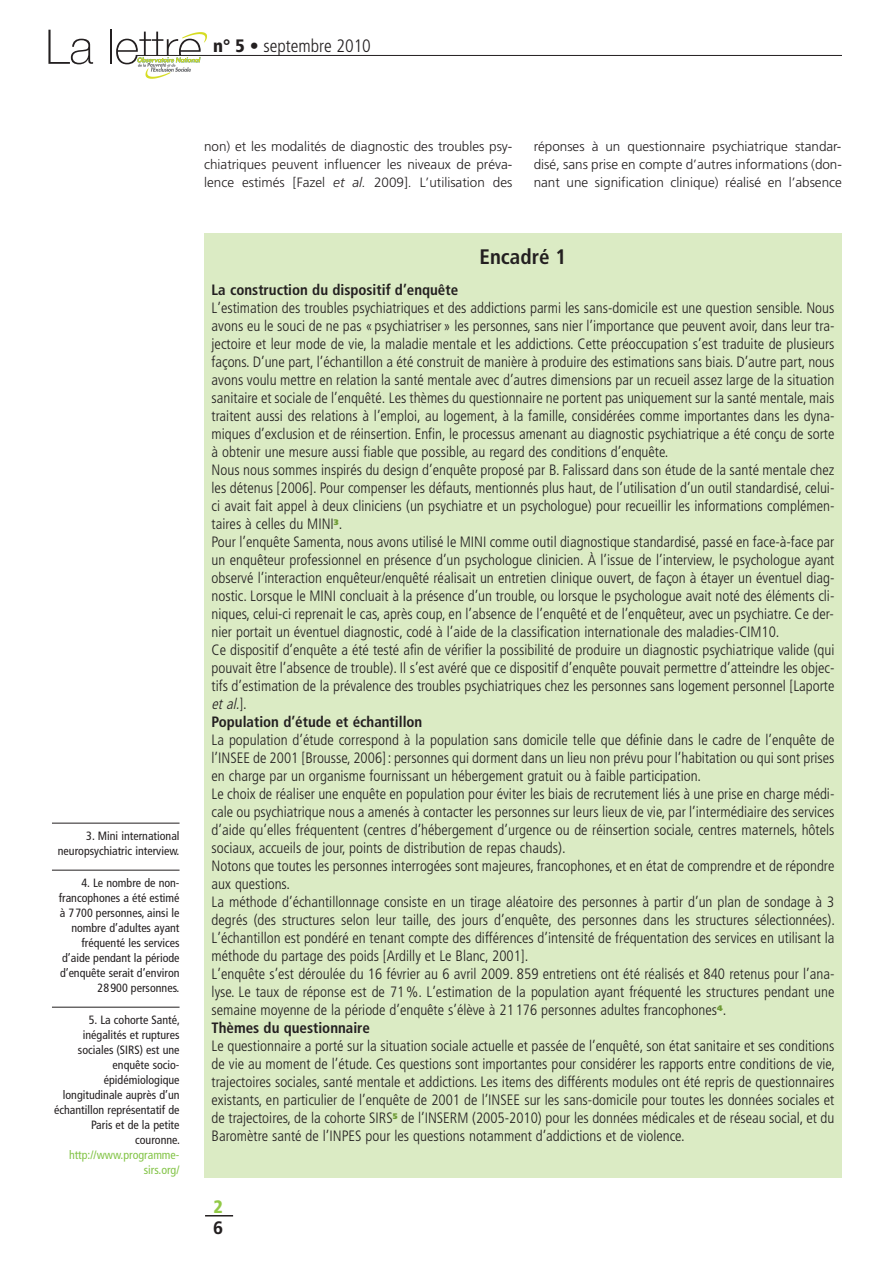
<style>
.page{position:relative;width:893px;height:1263px;background:#fff}
.page>*{position:absolute;margin:0;border:0;box-sizing:border-box;transform-origin:0 0}
.t1{font:700 condensed 21px "Frutiger";color:#231f20}
.t2{font:300 condensed 18px "Frutiger";color:#231f20}
.t3{font:900 condensed 18px "Frutiger";color:#92c947}
.t4{font:700 18px "Frutiger";color:#231f20}
.t5{font:300 condensed 15px/18px "Frutiger";color:#231f20}
.t6{font:700 condensed 15px "Frutiger";color:#231f20}
.t7{font:300 13.5px/18px "Frutiger";color:#231f20;text-align:justify}
.t8{font:condensed 12px/15px "Frutiger";color:#231f20;text-align:right}
.t9{font:condensed 12px/15px "Frutiger";color:#83c447;text-align:right}
.s1{font-weight:900}
.s2{font-style:italic}
.s3{font-weight:700}
</style>
<div class="page">
<svg style="left:205px;top:1215px;width:28px;height:1px"></svg>
<svg style="left:48px;top:30px;width:45px;height:34px"></svg>
<hr style="left:110px;top:30px;width:1px;height:34px;background:#231f20">
<hr style="left:136px;top:55px;width:706px;height:1px;background:#231f20">
<svg style="left:116px;top:32px;width:91px;height:47px"></svg>
<hr style="left:52px;top:823px;width:128px;height:1px;background:#231f20">
<hr style="left:52px;top:870px;width:128px;height:1px;background:#231f20">
<hr style="left:52px;top:1007px;width:128px;height:1px;background:#231f20">
<div style="left:204px;top:233px;width:638px;height:945px;background:#dbebc4"></div>
<p class="t2" style="left:213px;top:38px;width:159px"><span class="s1">n° 5</span> • septembre 2010</p>
<p class="t8" style="left:58px;top:829px;width:123px">3. Mini international neuropsychiatric interview.</p>
<p class="t8" style="left:59px;top:876px;width:122px">4. Le nombre de non&shy;francophones a été estimé à 7700 personnes, ainsi le nombre d’adultes ayant fréquenté les services d’aide pendant la période d’enquête serait d’environ<br>28900 personnes.</p>
<p class="t8" style="left:54px;top:1013px;width:127px">5. La cohorte Santé, inégalités et ruptures sociales (SIRS) est une enquête socio&shy;épidémiologique longitudinale auprès d’un échantillon représentatif de<br>Paris et de la petite couronne.</p>
<p class="t9" style="left:69px;top:1148px;width:112px">http://www.programme&shy;sirs.org/</p>
<p class="t7" style="left:204px;top:138px;width:310px">non) et les modalités de diagnostic des troubles psy&shy;chiatriques peuvent influencer les niveaux de préva&shy;lence estimés [Fazel <span class="s2">et al.</span> 2009]. L’utilisation des</p>
<p class="t7" style="left:534px;top:138px;width:310px">réponses à un questionnaire psychiatrique standar&shy;disé, sans prise en compte d’autres informations (don&shy;nant une signification clinique) réalisé en l’absence</p>
<h1 class="t1" style="left:480px;top:248px;width:88px">Encadré 1</h1>
<p class="t6" style="left:212px;top:283px;width:248px">La construction du dispositif d’enquête</p>
<p class="t5" style="left:212px;top:300px;width:624px">L’estimation des troubles psychiatriques et des addictions parmi les sans-domicile est une question sensible. Nous avons eu le souci de ne pas «psychiatriser» les personnes, sans nier l’importance que peuvent avoir, dans leur tra&shy;jectoire et leur mode de vie, la maladie mentale et les addictions. Cette préoccupation s’est traduite de plusieurs façons. D’une part, l’échantillon a été construit de manière à produire des estimations sans biais. D’autre part, nous avons voulu mettre en relation la santé mentale avec d’autres dimensions par un recueil assez large de la situation sanitaire et sociale de l’enquêté. Les thèmes du questionnaire ne portent pas uniquement sur la santé mentale, mais traitent aussi des relations à l’emploi, au logement, à la famille, considérées comme importantes dans les dyna&shy;miques d’exclusion et de réinsertion. Enfin, le processus amenant au diagnostic psychiatrique a été conçu de sorte à obtenir une mesure aussi fiable que possible, au regard des conditions d’enquête.<br>Nous nous sommes inspirés du design d’enquête proposé par B. Falissard dans son étude de la santé mentale chez les détenus [2006]. Pour compenser les défauts, mentionnés plus haut, de l’utilisation d’un outil standardisé, celui&shy;ci avait fait appel à deux cliniciens (un psychiatre et un psychologue) pour recueillir les informations complémen&shy;taires à celles du MINI<sup>3</sup>.<br>Pour l’enquête Samenta, nous avons utilisé le MINI comme outil diagnostique standardisé, passé en face-à-face par un enquêteur professionnel en présence d’un psychologue clinicien. À l’issue de l’interview, le psychologue ayant observé l’interaction enquêteur/enquêté réalisait un entretien clinique ouvert, de façon à étayer un éventuel diag&shy;nostic. Lorsque le MINI concluait à la présence d’un trouble, ou lorsque le psychologue avait noté des éléments cli&shy;niques, celui-ci reprenait le cas, après coup, en l’absence de l’enquêté et de l’enquêteur, avec un psychiatre. Ce der&shy;nier portait un éventuel diagnostic, codé à l’aide de la classification internationale des maladies-CIM10.<br>Ce dispositif d’enquête a été testé afin de vérifier la possibilité de produire un diagnostic psychiatrique valide (qui pouvait être l’absence de trouble). Il s’est avéré que ce dispositif d’enquête pouvait permettre d’atteindre les objec&shy;tifs d’estimation de la prévalence des troubles psychiatriques chez les personnes sans logement personnel [Laporte <span class="s2">et al.</span>] .<br><span class="s3">Population d’étude et échantillon</span></p>
<p class="t5" style="left:212px;top:732px;width:625px">La population d’étude correspond à la population sans domicile telle que définie dans le cadre de l’enquête de l’INSEE de 2001 [Brousse, 2006]: personnes qui dorment dans un lieu non prévu pour l’habitation ou qui sont prises en charge par un organisme fournissant un hébergement gratuit ou à faible participation.<br>Le choix de réaliser une enquête en population pour éviter les biais de recrutement liés à une prise en charge médi&shy;cale ou psychiatrique nous a amenés à contacter les personnes sur leurs lieux de vie, par l’intermédiaire des services d’aide qu’elles fréquentent (centres d’hébergement d’urgence ou de réinsertion sociale, centres maternels, hôtels sociaux, accueils de jour, points de distribution de repas chauds).<br>Notons que toutes les personnes interrogées sont majeures, francophones, et en état de comprendre et de répondre aux questions.<br>La méthode d’échantillonnage consiste en un tirage aléatoire des personnes à partir d’un plan de sondage à 3 degrés (des structures selon leur taille, des jours d’enquête, des personnes dans les structures sélectionnées).<br>L’échantillon est pondéré en tenant compte des différences d’intensité de fréquentation des services en utilisant la méthode du partage des poids [Ardilly et Le Blanc, 2001].<br>L’enquête s’est déroulée du 16 février au 6 avril 2009. 859 entretiens ont été réalisés et 840 retenus pour l’ana&shy;lyse. Le taux de réponse est de 71%. L’estimation de la population ayant fréquenté les structures pendant une semaine moyenne de la période d’enquête s’élève à 21176 personnes adultes francophones<sup>4</sup>.<br><span class="s3">Thèmes du questionnaire</span></p>
<p class="t5" style="left:212px;top:1038px;width:625px;text-align:justify">Le questionnaire a porté sur la situation sociale actuelle et passée de l’enquêté, son état sanitaire et ses conditions de vie au moment de l’étude. Ces questions sont importantes pour considérer les rapports entre conditions de vie, trajectoires sociales, santé mentale et addictions. Les items des différents modules ont été repris de questionnaires existants, en particulier de l’enquête de 2001 de l’INSEE sur les sans-domicile pour toutes les données sociales et de trajectoires, de la cohorte SIRS<sup>5</sup> de l’INSERM (2005-2010) pour les données médicales et de réseau social, et du Baromètre santé de l’INPES pour les questions notamment d’addictions et de violence.</p>
<p class="t3" style="left:214px;top:1199px;width:11px">2</p>
<p class="t4" style="left:213px;top:1221px;width:12px">6</p>
</div>
